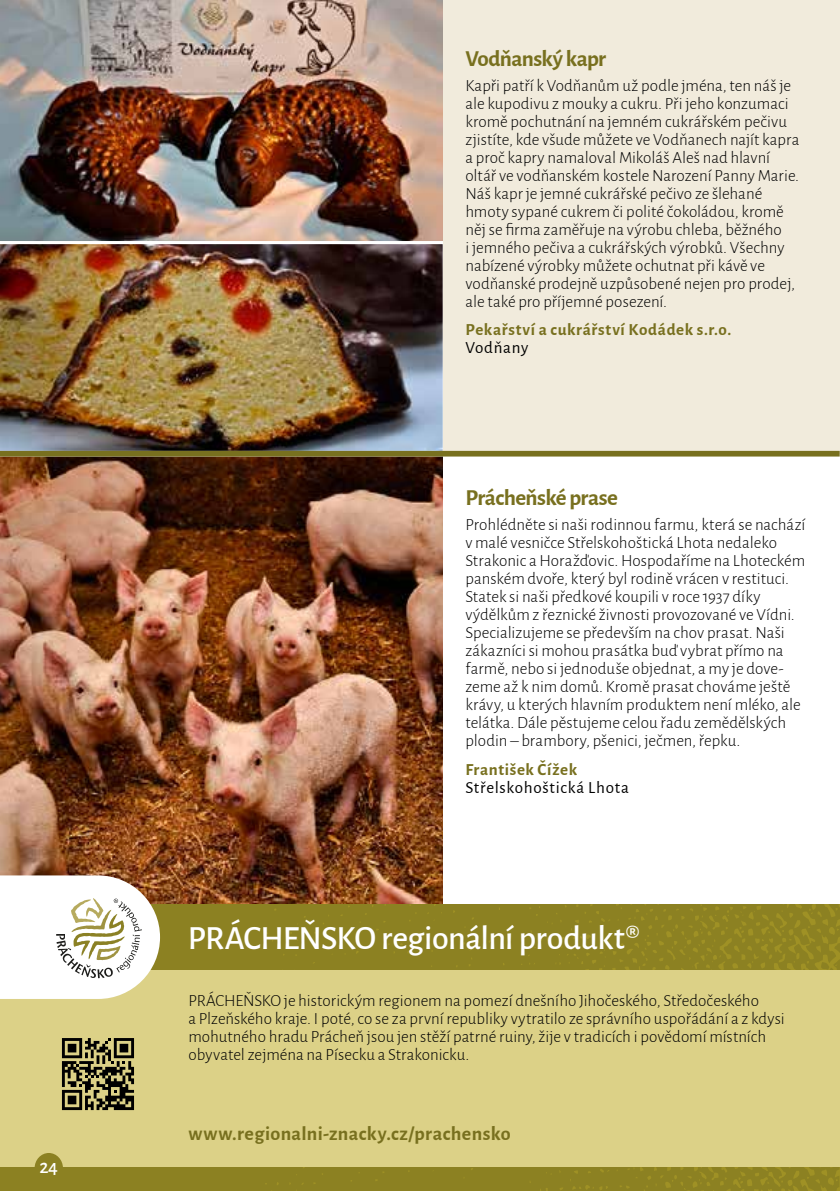
<style>
.page{position:relative;width:840px;height:1191px;background:#fff}
.page>*{position:absolute;margin:0;border:0;box-sizing:border-box;transform-origin:0 0}
.t1{font:500 34px "Alegreya Sans";letter-spacing:-.025em;color:#fff}
.t2{font:700 23px "Alegreya Sans";letter-spacing:-.025em;color:#78701f}
.t3{font:700 20px "Alegreya Sans";letter-spacing:.02em;color:#78701f}
.t4{font:500 20px "Alegreya Sans";color:#fff}
.t5{font:300 17px/18px "Alegreya Sans";color:#000}
.t6{font:700 17px "Alegreya Sans";letter-spacing:.04em;color:#78701f}
.t7{font:17px "Alegreya Sans";letter-spacing:.04em;color:#000}
</style>
<div class="page">
<div style="left:0;top:0;width:839px;height:454px;background:#f1ebdc"></div>
<div style="left:0;top:969px;width:839px;height:198px;background:#dcd187"></div>
<img style="left:0;top:456px;width:442px;height:448px">
<img style="left:0;top:245px;width:442px;height:206px">
<img style="left:0;top:0;width:442px;height:245px">
<div style="left:0;top:451px;width:839px;height:5px;background:#78701f"></div>
<div style="left:160px;top:904px;width:679px;height:65px;background:#8c8122"></div>
<svg style="left:819px;top:942px;width:20px;height:27px"></svg>
<div style="left:0;top:1167px;width:839px;height:24px;background:#8c8122"></div>
<svg style="left:62px;top:1038px;width:72px;height:72px"></svg>
<svg style="left:0;top:875px;width:160px;height:124px"></svg>
<div style="left:35px;top:1153px;width:28px;height:30px;background:#8c8122;border-radius:50%"></div>
<p class="t4" style="left:39px;top:1152px;width:20px">24</p>
<h2 class="t2" style="left:465px;top:42px;width:142px">Vodňanský kapr</h2>
<p class="t5" style="left:465px;top:76px;width:335px">Kapři patří k Vodňanům už podle jména, ten náš je ale kupodivu z mouky a cukru. Při jeho konzumaci kromě pochutnání na jemném cukrářském pečivu zjistíte, kde všude můžete ve Vodňanech najít kapra a proč kapry namaloval Mikoláš Aleš nad hlavní oltář ve vodňanském kostele Narození Panny Marie.<br>Náš kapr je jemné cukrářské pečivo ze šlehané hmoty sypané cukrem či polité čokoládou, kromě něj se firma zaměřuje na výrobu chleba, běžného<br>i jemného pečiva a cukrářských výrobků. Všechny nabízené výrobky můžete ochutnat při kávě ve vodňanské prodejně uzpůsobené nejen pro prodej, ale také pro příjemné posezení.</p>
<p class="t6" style="left:465px;top:317px;width:267px">Pekařství a cukrářství Kodádek s.r.o.</p>
<p class="t7" style="left:465px;top:336px;width:64px">Vodňany</p>
<h2 class="t2" style="left:465px;top:481px;width:154px">Prácheňské prase</h2>
<p class="t5" style="left:465px;top:515px;width:341px">Prohlédněte si naši rodinnou farmu, která se nachází v malé vesničce Střelskohoštická Lhota nedaleko Strakonic a Horažďovic. Hospodaříme na Lhoteckém panském dvoře, který byl rodině vrácen v restituci.<br>Statek si naši předkové koupili v roce 1937 díky výdělkům z řeznické živnosti provozované ve Vídni.<br>Specializujeme se především na chov prasat. Naši zákazníci si mohou prasátka buď vybrat přímo na farmě, nebo si jednoduše objednat, a my je dove&shy;zeme až k nim domů. Kromě prasat chováme ještě krávy, u kterých hlavním produktem není mléko, ale telátka. Dále pěstujeme celou řadu zemědělských plodin – brambory, pšenici, ječmen, řepku.</p>
<p class="t6" style="left:465px;top:756px;width:113px">František Čížek</p>
<p class="t7" style="left:465px;top:775px;width:165px">Střelskohoštická Lhota</p>
<h1 class="t1" style="left:188px;top:914px;width:453px">PRÁCHEŇSKO regionální produkt®</h1>
<p class="t5" style="left:188px;top:990px;width:597px">PRÁCHEŇSKO je historickým regionem na pomezí dnešního Jihočeského, Středočeského<br>a Plzeňského kraje. I poté, co se za první republiky vytratilo ze správního uspořádání a z kdysi mohutného hradu Prácheň jsou jen stěží patrné ruiny, žije v tradicích i povědomí místních obyvatel zejména na Písecku a Strakonicku.</p>
<p class="t3" style="left:188px;top:1118px;width:323px">www.regionalni-znacky.cz/prachensko</p>
</div>
